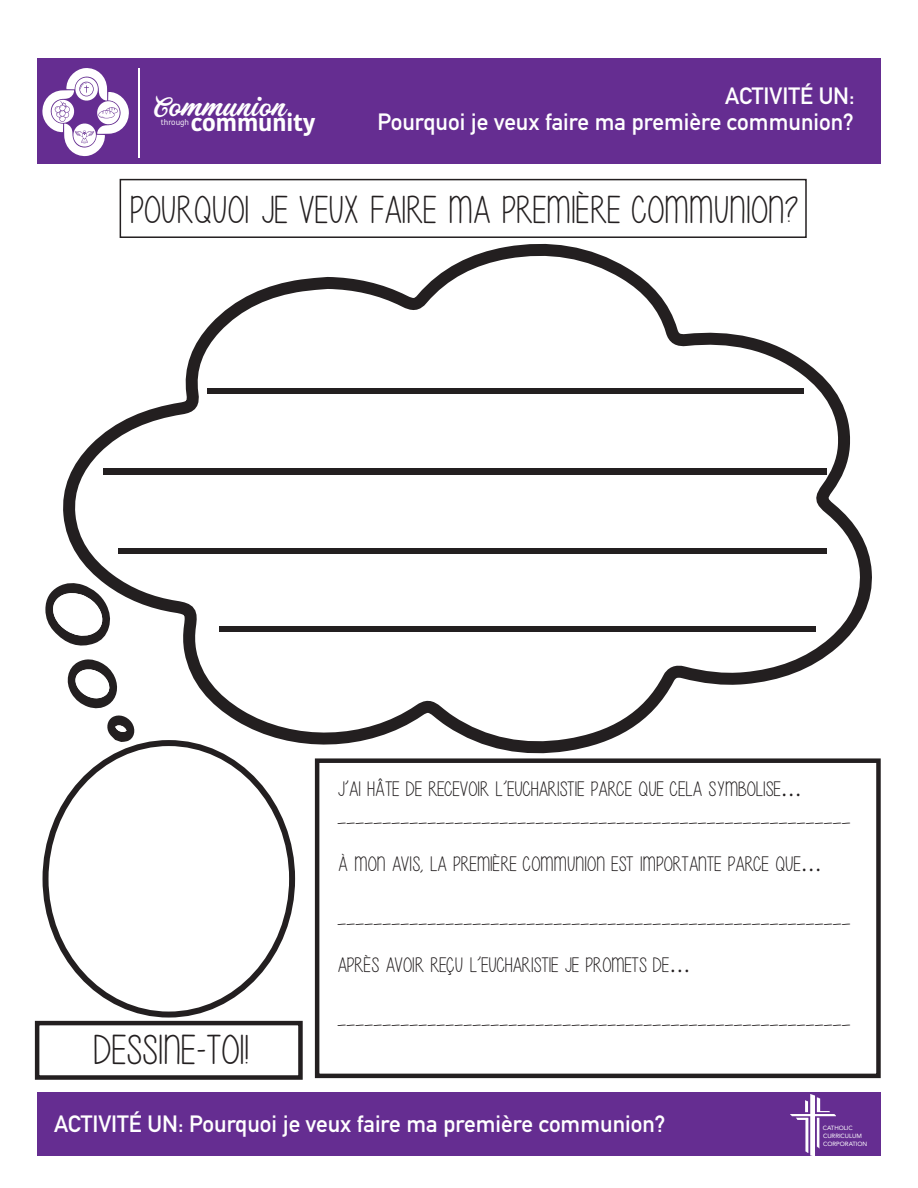
<style>
.page{position:relative;width:918px;height:1188px;background:#fff}
.page>*{position:absolute;margin:0;border:0;box-sizing:border-box;transform-origin:0 0}
.t1{font:42px "Give It Your Heart";color:#231f20}
.t2{font:39px "Give It Your Heart";color:#231f20}
.t3{font:27.3px "Painter PERSONALUSEONLY";color:#fff}
.t4{font:700 23.25px/26.1px "DIN Alternate";color:#fff;text-align:right}
.t5{font:700 23.1px "Kohinoor Devanagari";color:#fff}
.t6{font:21px/25.2px "Give It Your Heart";color:#231f20}
.t7{font:7.8px "Kohinoor Devanagari";letter-spacing:.005em;color:#fff}
.t8{font:6.15px/8.1px "Avenir";color:#fff}
.s1{font-family:"Myriad Pro"}
</style>
<div class="page">
<svg style="left:63px;top:232px;width:809px;height:533px"></svg>
<div style="left:37px;top:58px;width:844px;height:106px;background:#652d91"></div>
<svg style="left:42px;top:68px;width:87px;height:89px"></svg>
<hr style="left:138px;top:68px;width:2px;height:90px;background:#fff">
<div style="left:37px;top:1093px;width:844px;height:63px;background:#652d91"></div>
<svg style="left:45px;top:582px;width:66px;height:67px"></svg>
<svg style="left:65px;top:658px;width:72px;height:84px"></svg>
<div style="left:120px;top:179px;width:687px;height:59px;background:#fff;border:2px solid #231f20"></div>
<div style="left:208px;top:388px;width:596px;height:6px;background:#231f20"></div>
<div style="left:103px;top:468px;width:724px;height:7px;background:#231f20"></div>
<div style="left:118px;top:548px;width:709px;height:6px;background:#231f20"></div>
<div style="left:219px;top:626px;width:597px;height:6px;background:#231f20"></div>
<div style="left:315px;top:758px;width:566px;height:320px;background:#fff;border:4px solid #231f20"></div>
<div style="left:46px;top:743px;width:246px;height:272px;background:#fff;border-radius:50%"></div>
<div style="left:43px;top:740px;width:252px;height:278px;border:6px solid #231f20;border-radius:50%"></div>
<div style="left:35px;top:1021px;width:268px;height:59px;background:#fff;border:4px solid #231f20"></div>
<img style="left:791px;top:1094px;width:45px;height:62px">
<h3 class="t3" style="left:154px;top:89px;width:134px">Communion</h3>
<p class="t5" style="left:191px;top:103px;width:126px">community</p>
<p class="t7" style="left:161px;top:118px;width:30px">through</p>
<p class="t4" style="left:377px;top:81px;width:479px">ACTIVITÉ UN:<br>Pourquoi je veux faire ma première communion?</p>
<h2 class="t2" style="left:130px;top:190px;width:671px">POURQUOI JE VEUX FAIRE MA PREMIÈRE COMMUNION?</h2>
<p class="t6" style="left:338px;top:776px;width:515px">J’AI HÂTE DE RECEVOIR L’EUCHARISTIE PARCE QUE CELA SYMBOLISE<span class="s1">… </span>_________________________________________________________</p>
<p class="t6" style="left:338px;top:851px;width:486px">À MON AVIS, LA PREMIÈRE COMMUNION EST IMPORTANTE PARCE QUE<span class="s1">…</span></p>
<p class="t6" style="left:338px;top:902px;width:515px">_________________________________________________________</p>
<p class="t6" style="left:338px;top:952px;width:354px">APRÈS AVOIR REÇU L’EUCHARISTIE JE PROMETS DE<span class="s1">…</span></p>
<h1 class="t1" style="left:94px;top:1028px;width:157px">DESSINE-TOI!</h1>
<p class="t6" style="left:338px;top:1003px;width:515px">_________________________________________________________</p>
<p class="t4" style="left:54px;top:1109px;width:613px">ACTIVITÉ UN: Pourquoi je veux faire ma première communion?</p>
<p class="t8" style="left:823px;top:1124px;width:46px">CATHOLIC<br>CURRICULUM<br>CORPORATION</p>
</div>
